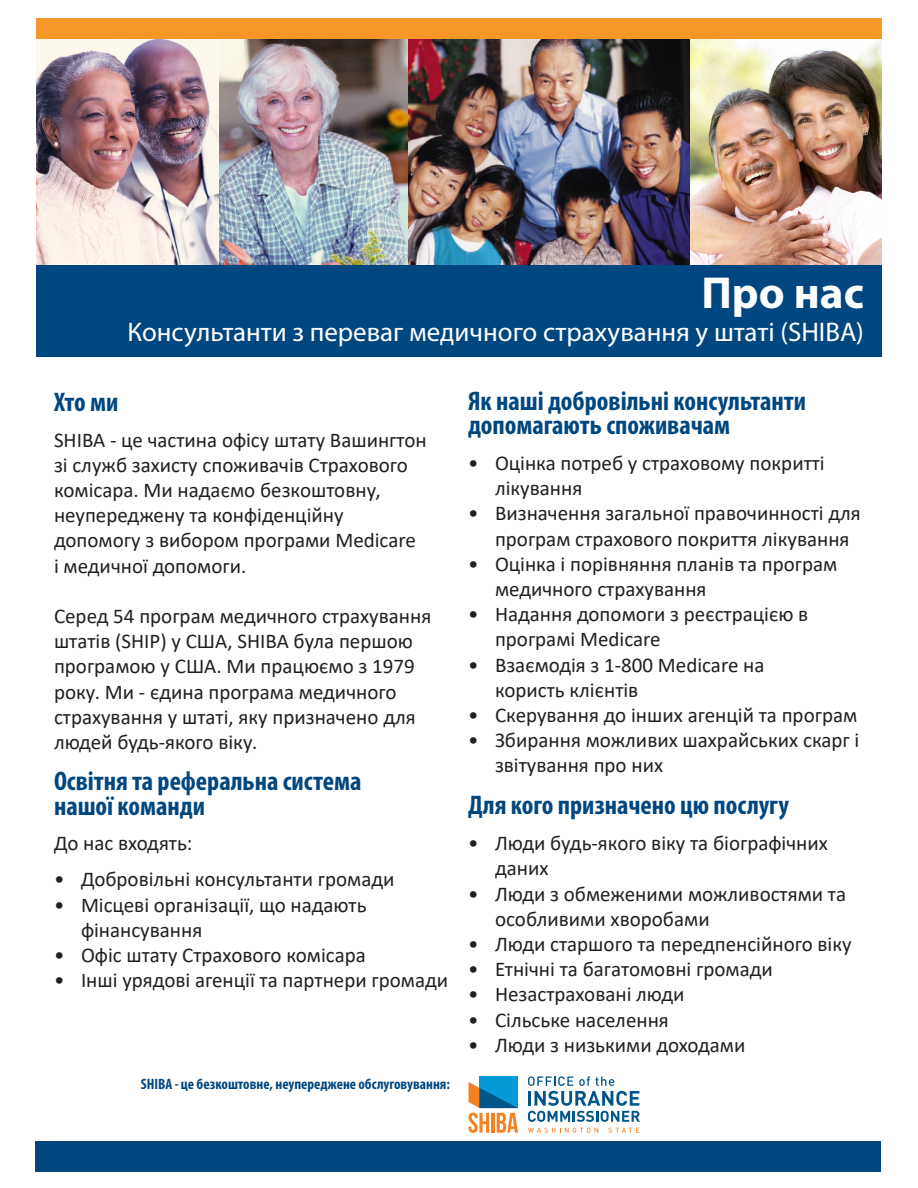
<style>
.page{position:relative;width:918px;height:1188px;background:#fff}
.page>*{position:absolute;margin:0;border:0;box-sizing:border-box;transform-origin:0 0}
.t1{font:700 45px "Myriad Pro";color:#fff}
.t2{font:700 condensed 27px/25.2px "Myriad Pro";color:#00477f}
.t3{font:27px "Myriad Pro";color:#fff}
.t4{font:21px/25.2px "Calibri";color:#231f20}
.t5{font:700 condensed 15px "Myriad Pro";color:#00477f}
</style>
<div class="page">
<div style="left:36px;top:1141px;width:845px;height:31px;background:#00477f"></div>
<img style="left:689px;top:38px;width:192px;height:227px">
<img style="left:218px;top:38px;width:190px;height:227px">
<img style="left:36px;top:38px;width:182px;height:227px">
<img style="left:408px;top:38px;width:281px;height:227px">
<div style="left:36px;top:18px;width:845px;height:20px;background:#f79727"></div>
<div style="left:36px;top:265px;width:845px;height:91px;background:#00477f"></div>
<svg style="left:528px;top:1128px;width:70px;height:5px"></svg>
<svg style="left:608px;top:1128px;width:31px;height:5px"></svg>
<svg style="left:528px;top:1076px;width:112px;height:46px"></svg>
<div style="left:480px;top:1077px;width:38px;height:31px;background:#069ad9"></div>
<svg style="left:469px;top:1082px;width:49px;height:51px"></svg>
<p class="t1" style="left:701px;top:264px;width:164px">Про нас</p>
<p class="t3" style="left:128px;top:315px;width:738px">Консультанти з переваг медичного страхування у штаті (SHIBA)</p>
<p class="t2" style="left:54px;top:389px;width:66px">Хто ми</p>
<p class="t4" style="left:54px;top:427px;width:374px">SHIBA - це частина офісу штату Вашингтон зі служб захисту споживачів Страхового комісара. Ми надаємо безкоштовну, неупереджену та конфіденційну допомогу з вибором програми Medicare<br>і медичної допомоги.</p>
<p class="t4" style="left:54px;top:603px;width:379px">Серед 54 програм медичного страхування штатів (SHIP) у США, SHIBA була першою програмою у США. Ми працюємо з 1979 року. Ми - єдина програма медичного страхування у штаті, яку призначено для людей будь-якого віку.</p>
<p class="t2" style="left:54px;top:767px;width:309px">Освітня та реферальна система нашої команди</p>
<p class="t4" style="left:54px;top:830px;width:140px">До нас входять:</p>
<p class="t4" style="left:54px;top:866px;width:342px">• Добровільні консультанти громади</p>
<p class="t4" style="left:81px;top:892px;width:287px;text-indent:-27px">• Місцеві організації, що надають фінансування</p>
<p class="t4" style="left:54px;top:942px;width:313px">• Офіс штату Страхового комісара</p>
<p class="t4" style="left:54px;top:967px;width:396px">• Інші урядові агенції та партнери громади</p>
<p class="t5" style="left:141px;top:1075px;width:311px">SHIBA - це безкоштовне, неупереджене обслуговування:</p>
<p class="t2" style="left:468px;top:389px;width:340px;line-height:24px">Як наші добровільні консультанти допомагають споживачам</p>
<p class="t4" style="left:495px;top:450px;width:331px;text-indent:-27px">• Оцінка потреб у страховому покритті лікування</p>
<p class="t4" style="left:495px;top:500px;width:367px;text-indent:-27px">• Визначення загальної правочинності для програм страхового покриття лікування</p>
<p class="t4" style="left:495px;top:551px;width:344px;text-indent:-27px">• Оцінка і порівняння планів та програм медичного страхування</p>
<p class="t4" style="left:495px;top:601px;width:315px;text-indent:-27px">• Надання допомоги з реєстрацією в програмі Medicare</p>
<p class="t4" style="left:495px;top:652px;width:271px;text-indent:-27px">• Взаємодія з 1-800 Medicare на користь клієнтів</p>
<p class="t4" style="left:468px;top:702px;width:391px">• Скерування до інших агенцій та програм</p>
<p class="t4" style="left:495px;top:727px;width:366px;text-indent:-27px">• Збирання можливих шахрайських скарг і звітування про них</p>
<p class="t2" style="left:468px;top:792px;width:322px">Для кого призначено цю послугу</p>
<p class="t4" style="left:495px;top:830px;width:334px;text-indent:-27px">• Люди будь-якого віку та біографічних даних</p>
<p class="t4" style="left:495px;top:880px;width:353px;text-indent:-27px">• Люди з обмеженими можливостями та особливими хворобами</p>
<p class="t4" style="left:468px;top:931px;width:385px">• Люди старшого та передпенсійного віку</p>
<p class="t4" style="left:468px;top:956px;width:306px">• Етнічні та багатомовні громади</p>
<p class="t4" style="left:468px;top:981px;width:218px">• Незастраховані люди</p>
<p class="t4" style="left:468px;top:1006px;width:202px">• Сільське населення</p>
<p class="t4" style="left:468px;top:1032px;width:279px">• Люди з низькими доходами</p>
</div>
